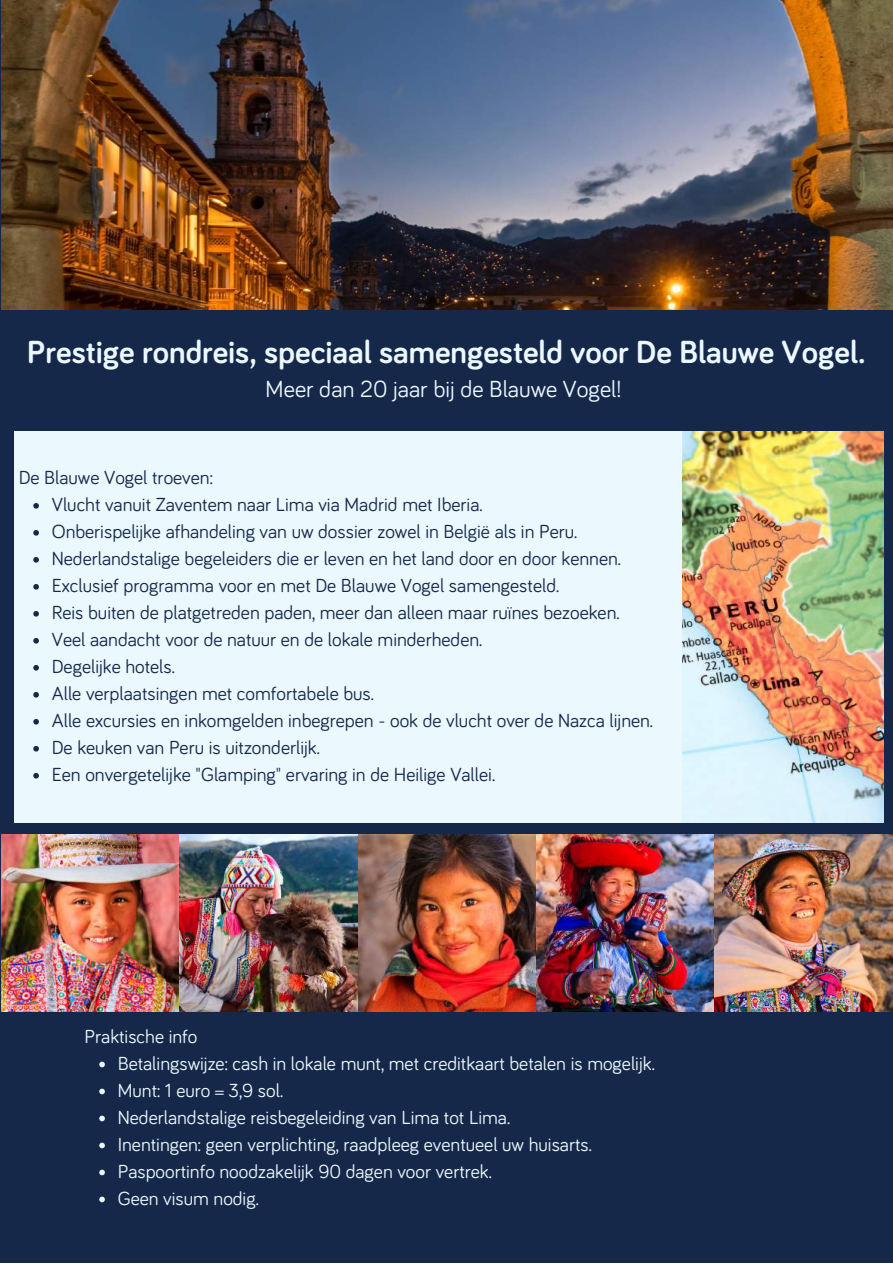
<style>
.page{position:relative;width:893px;height:1264px;background:#fff}
.page>*{position:absolute;margin:0;border:0;box-sizing:border-box;transform-origin:0 0}
.t1{font:700 33px "Bariol";color:#ebf8fe}
.t2{font:24px "Bariol";color:#ebf8fe}
.t3{font:19.5px/27px "Bariol";color:#16284a}
.t4{font:19.5px/27px "Bariol";color:#ebf8fe}
</style>
<div class="page">
<div style="left:0;top:0;width:892px;height:1262px;background:#16284a"></div>
<img style="left:681px;top:431px;width:202px;height:391px">
<img style="left:2px;top:0;width:890px;height:309px">
<div style="left:14px;top:431px;width:667px;height:391px;background:#ebf8fe"></div>
<svg style="left:33px;top:503px;width:6px;height:5px"></svg>
<svg style="left:33px;top:530px;width:6px;height:5px"></svg>
<svg style="left:33px;top:557px;width:6px;height:5px"></svg>
<svg style="left:33px;top:584px;width:6px;height:5px"></svg>
<svg style="left:33px;top:611px;width:6px;height:5px"></svg>
<svg style="left:33px;top:638px;width:6px;height:5px"></svg>
<svg style="left:33px;top:665px;width:6px;height:5px"></svg>
<svg style="left:33px;top:692px;width:6px;height:5px"></svg>
<svg style="left:33px;top:719px;width:6px;height:5px"></svg>
<svg style="left:33px;top:746px;width:6px;height:5px"></svg>
<svg style="left:33px;top:773px;width:6px;height:5px"></svg>
<img style="left:2px;top:834px;width:890px;height:177px">
<svg style="left:99px;top:1061px;width:6px;height:6px"></svg>
<svg style="left:99px;top:1088px;width:6px;height:6px"></svg>
<svg style="left:99px;top:1115px;width:6px;height:6px"></svg>
<svg style="left:99px;top:1142px;width:6px;height:6px"></svg>
<svg style="left:99px;top:1169px;width:6px;height:6px"></svg>
<svg style="left:99px;top:1196px;width:6px;height:6px"></svg>
<h1 class="t1" style="left:27px;top:337px;width:839px">Prestige rondreis, speciaal samengesteld voor De Blauwe Vogel.</h1>
<p class="t2" style="left:265px;top:378px;width:357px">Meer dan 20 jaar bij de Blauwe Vogel!</p>
<p class="t3" style="left:19px;top:465px;width:196px">De Blauwe Vogel troeven:</p>
<p class="t3" style="left:52px;top:492px;width:602px">Vlucht vanuit Zaventem naar Lima via Madrid met Iberia.<br>Onberispelijke afhandeling van uw dossier zowel in België als in Peru.<br>Nederlandstalige begeleiders die er leven en het land door en door kennen.<br>Exclusief programma voor en met De Blauwe Vogel samengesteld.<br>Reis buiten de platgetreden paden, meer dan alleen maar ruïnes bezoeken.<br>Veel aandacht voor de natuur en de lokale minderheden.<br>Degelijke hotels.<br>Alle verplaatsingen met comfortabele bus.<br>Alle excursies en inkomgelden inbegrepen - ook de vlucht over de Nazca lijnen.<br>De keuken van Peru is uitzonderlijk.<br>Een onvergetelijke "Glamping" ervaring in de Heilige Vallei.</p>
<p class="t4" style="left:85px;top:1023px;width:114px">Praktische info</p>
<p class="t4" style="left:118px;top:1050px;width:538px">Betalingswijze: cash in lokale munt, met creditkaart betalen is mogelijk.<br>Munt: 1 euro = 3,9 sol.<br>Nederlandstalige reisbegeleiding van Lima tot Lima.<br>Inentingen: geen verplichting, raadpleeg eventueel uw huisarts.<br>Paspoortinfo noodzakelijk 90 dagen voor vertrek.<br>Geen visum nodig.</p>
</div>
